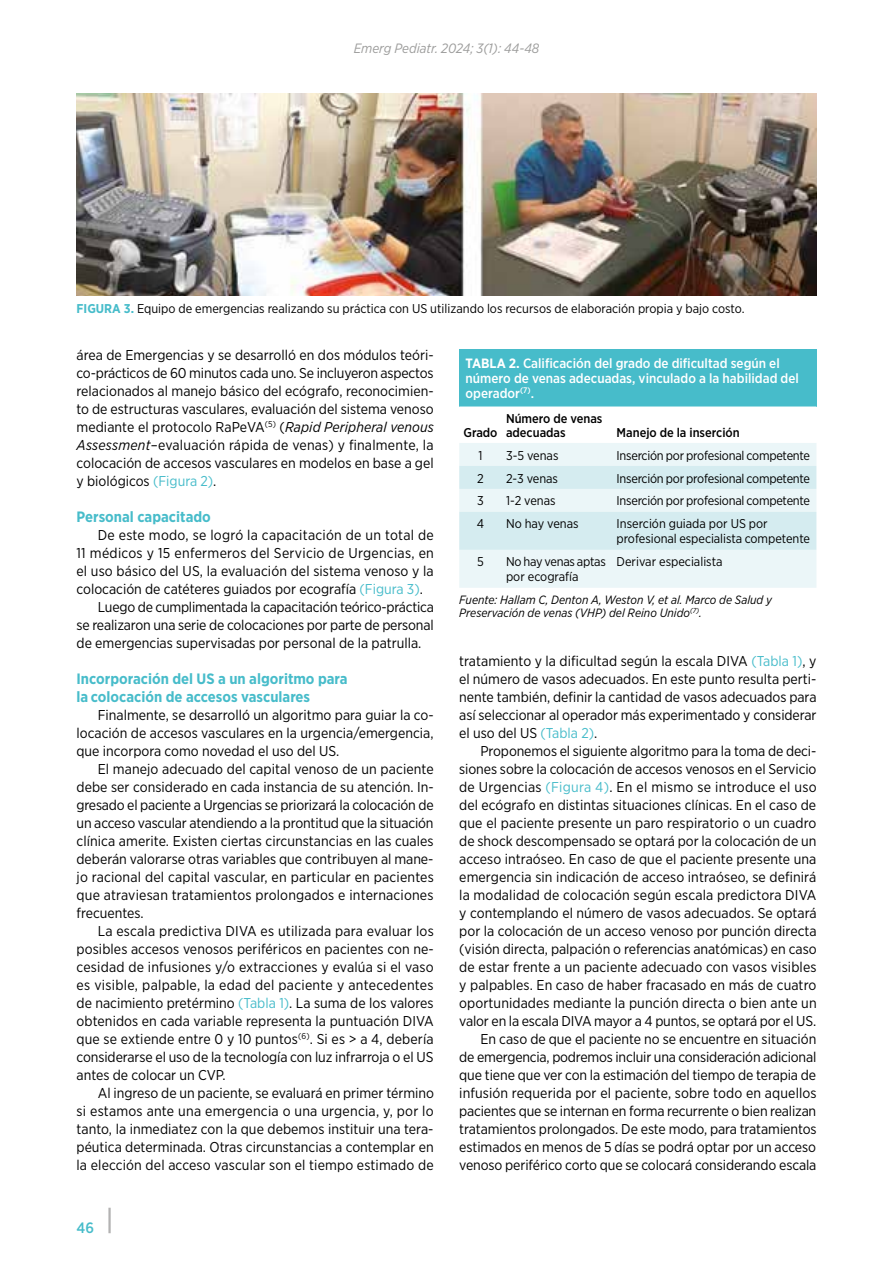
<style>
.page{position:relative;width:893px;height:1263px;background:#fff}
.page>*{position:absolute;margin:0;border:0;box-sizing:border-box;transform-origin:0 0}
.t1{font:700 15px/18px "Gotham Narrow";color:#47bcca}
.t2{font:500 15px "Gotham Narrow";color:#47bcca}
.t3{font:14.25px/18px "Gotham Narrow";color:#000;text-align:justify}
.t4{font:14.25px "Gotham Narrow";letter-spacing:.02em;color:#000}
.t5{font:500 13.5px/15px "Gotham Narrow";color:#fff}
.t6{font:italic 13.5px "Gotham Narrow";color:#9d9d9c}
.t7{font:12.75px/15px "Gotham Narrow";letter-spacing:-.005em;color:#000}
.t8{font:500 12.75px/13.5px "Gotham Narrow";color:#000}
.t9{font:italic 12px/13.5px "Gotham Narrow";color:#000}
.s1{font-weight:700;color:#47bcca}
.s2{font-style:italic}
.s3{color:#47bcca}
.s4{font-weight:700}
</style>
<div class="page">
<hr style="left:108px;top:1208px;width:3px;height:25px;background:#b3b2b2">
<img style="left:77px;top:94px;width:739px;height:202px">
<div style="left:459px;top:349px;width:357px;height:57px;background:#47bcca"></div>
<svg style="left:459px;top:406px;width:357px;height:1px"></svg>
<div style="left:459px;top:443px;width:357px;height:145px;background:#ebf6f8"></div>
<svg style="left:459px;top:466px;width:357px;height:84px;background:#dbeef2"></svg>
<p class="t6" style="left:354px;top:40px;width:187px">Emerg Pediatr. 2024; 3(1): 44-48</p>
<p class="t7" style="left:77px;top:300px;width:670px"><span class="s1">FIGURA 3.</span> Equipo de emergencias realizando su práctica con US utilizando los recursos de elaboración propia y bajo costo.</p>
<p class="t3" style="left:77px;top:346px;width:359px">área de Emergencias y se desarrolló en dos módulos teóri&shy;co-prácticos de 60 minutos cada uno. Se incluyeron aspectos relacionados al manejo básico del ecógrafo, reconocimien&shy;to de estructuras vasculares, evaluación del sistema venoso mediante el protocolo RaPeVA<sup>(5)</sup> (<span class="s2">Rapid Peripheral venous Assessment</span>–evaluación rápida de venas) y finalmente, la colocación de accesos vasculares en modelos en base a gel y biológicos <span class="s3">(Figura 2)</span>.</p>
<p class="t1" style="left:77px;top:508px;width:136px">Personal capacitado</p>
<p class="t3" style="left:98px;top:526px;width:338px">De este modo, se logró la capacitación de un total de</p>
<p class="t4" style="left:77px;top:544px;width:359px">11 médicos y 15 enfermeros del Servicio de Urgencias, en</p>
<p class="t3" style="left:77px;top:562px;width:359px">el uso básico del US, la evaluación del sistema venoso y la</p>
<p class="t3" style="left:77px;top:580px;width:348px">colocación de catéteres guiados por ecografía <span class="s3">(Figura 3)</span>.</p>
<p class="t3" style="left:98px;top:598px;width:338px">Luego de cumplimentada la capacitación teórico-práctica</p>
<p class="t3" style="left:77px;top:616px;width:359px">se realizaron una serie de colocaciones por parte de personal</p>
<p class="t3" style="left:77px;top:634px;width:346px">de emergencias supervisadas por personal de la patrulla.</p>
<p class="t1" style="left:77px;top:670px;width:273px">Incorporación del US a un algoritmo para la colocación de accesos vasculares</p>
<p class="t3" style="left:77px;top:706px;width:359px;text-indent:21px">Finalmente, se desarrolló un algoritmo para guiar la co&shy;locación de accesos vasculares en la urgencia/emergencia, que incorpora como novedad el uso del US.</p>
<p class="t3" style="left:77px;top:760px;width:359px;text-indent:21px">El manejo adecuado del capital venoso de un paciente debe ser considerado en cada instancia de su atención. In&shy;gresado el paciente a Urgencias se priorizará la colocación de un acceso vascular atendiendo a la prontitud que la situación clínica amerite. Existen ciertas circunstancias en las cuales deberán valorarse otras variables que contribuyen al mane&shy;jo racional del capital vascular, en particular en pacientes que atraviesan tratamientos prolongados e internaciones frecuentes.</p>
<p class="t3" style="left:77px;top:922px;width:359px;text-indent:21px">La escala predictiva DIVA es utilizada para evaluar los posibles accesos venosos periféricos en pacientes con ne&shy;cesidad de infusiones y/o extracciones y evalúa si el vaso es visible, palpable, la edad del paciente y antecedentes de nacimiento pretérmino <span class="s3">(Tabla 1)</span>. La suma de los valores obtenidos en cada variable representa la puntuación DIVA que se extiende entre 0 y 10 puntos<sup>(6)</sup>. Si es &gt; a 4, debería considerarse el uso de la tecnología con luz infrarroja o el US antes de colocar un CVP.</p>
<p class="t3" style="left:77px;top:1084px;width:359px;text-indent:21px">Al ingreso de un paciente, se evaluará en primer término si estamos ante una emergencia o una urgencia, y, por lo tanto, la inmediatez con la que debemos instituir una tera&shy;péutica determinada. Otras circunstancias a contemplar en la elección del acceso vascular son el tiempo estimado de</p>
<p class="t2" style="left:77px;top:1218px;width:19px">46</p>
<p class="t5" style="left:466px;top:356px;width:335px"><span class="s4">TABLA 2.</span> Calificación del grado de dificultad según el número de venas adecuadas, vinculado a la habilidad del operador<sup>(7)</sup>.</p>
<p class="t8" style="left:463px;top:425px;width:36px">Grado</p>
<p class="t8" style="left:506px;top:412px;width:98px">Número de venas adecuadas</p>
<p class="t8" style="left:617px;top:425px;width:125px">Manejo de la inserción</p>
<p class="t7" style="left:478px;top:447px;width:6px">1</p>
<p class="t7" style="left:506px;top:447px;width:54px">3-5 venas</p>
<p class="t7" style="left:617px;top:447px;width:195px">Inserción por profesional competente</p>
<p class="t7" style="left:477px;top:470px;width:8px">2</p>
<p class="t7" style="left:506px;top:470px;width:54px">2-3 venas</p>
<p class="t7" style="left:617px;top:470px;width:195px">Inserción por profesional competente</p>
<p class="t7" style="left:477px;top:493px;width:8px">3</p>
<p class="t7" style="left:506px;top:493px;width:51px">1-2 venas</p>
<p class="t7" style="left:617px;top:493px;width:195px">Inserción por profesional competente</p>
<p class="t7" style="left:477px;top:516px;width:9px">4</p>
<p class="t7" style="left:506px;top:516px;width:74px">No hay venas</p>
<p class="t7" style="left:617px;top:516px;width:195px">Inserción guiada por US por profesional especialista competente</p>
<p class="t7" style="left:477px;top:554px;width:8px">5</p>
<p class="t7" style="left:506px;top:554px;width:101px">No hay venas aptas por ecografía</p>
<p class="t7" style="left:617px;top:554px;width:107px">Derivar especialista</p>
<p class="t9" style="left:459px;top:592px;width:314px">Fuente: Hallam C, Denton A, Weston V, et al. Marco de Salud y<br>Preservación de venas (VHP) del Reino Unido<sup>(7)</sup>.</p>
<p class="t3" style="left:459px;top:652px;width:359px">tratamiento y la dificultad según la escala DIVA <span class="s3">(Tabla 1)</span>, y el número de vasos adecuados. En este punto resulta perti&shy;nente también, definir la cantidad de vasos adecuados para así seleccionar al operador más experimentado y considerar el uso del US <span class="s3">(Tabla 2)</span>.</p>
<p class="t3" style="left:459px;top:742px;width:359px;text-align:right">Proponemos el siguiente algoritmo para la toma de deci&shy;siones sobre la colocación de accesos venosos en el Servicio de Urgencias <span class="s3">(Figura 4)</span>. En el mismo se introduce el uso del ecógrafo en distintas situaciones clínicas. En el caso de que el paciente presente un paro respiratorio o un cuadro de shock descompensado se optará por la colocación de un acceso intraóseo. En caso de que el paciente presente una emergencia sin indicación de acceso intraóseo, se definirá la modalidad de colocación según escala predictora DIVA y contemplando el número de vasos adecuados. Se optará por la colocación de un acceso venoso por punción directa (visión directa, palpación o referencias anatómicas) en caso de estar frente a un paciente adecuado con vasos visibles y palpables. En caso de haber fracasado en más de cuatro oportunidades mediante la punción directa o bien ante un valor en la escala DIVA mayor a 4 puntos, se optará por el US.<br>En caso de que el paciente no se encuentre en situación<br>de emergencia, podremos incluir una consideración adicional que tiene que ver con la estimación del tiempo de terapia de infusión requerida por el paciente, sobre todo en aquellos pacientes que se internan en forma recurrente o bien realizan tratamientos prolongados. De este modo, para tratamientos estimados en menos de 5 días se podrá optar por un acceso venoso periférico corto que se colocará considerando escala</p>
</div>
